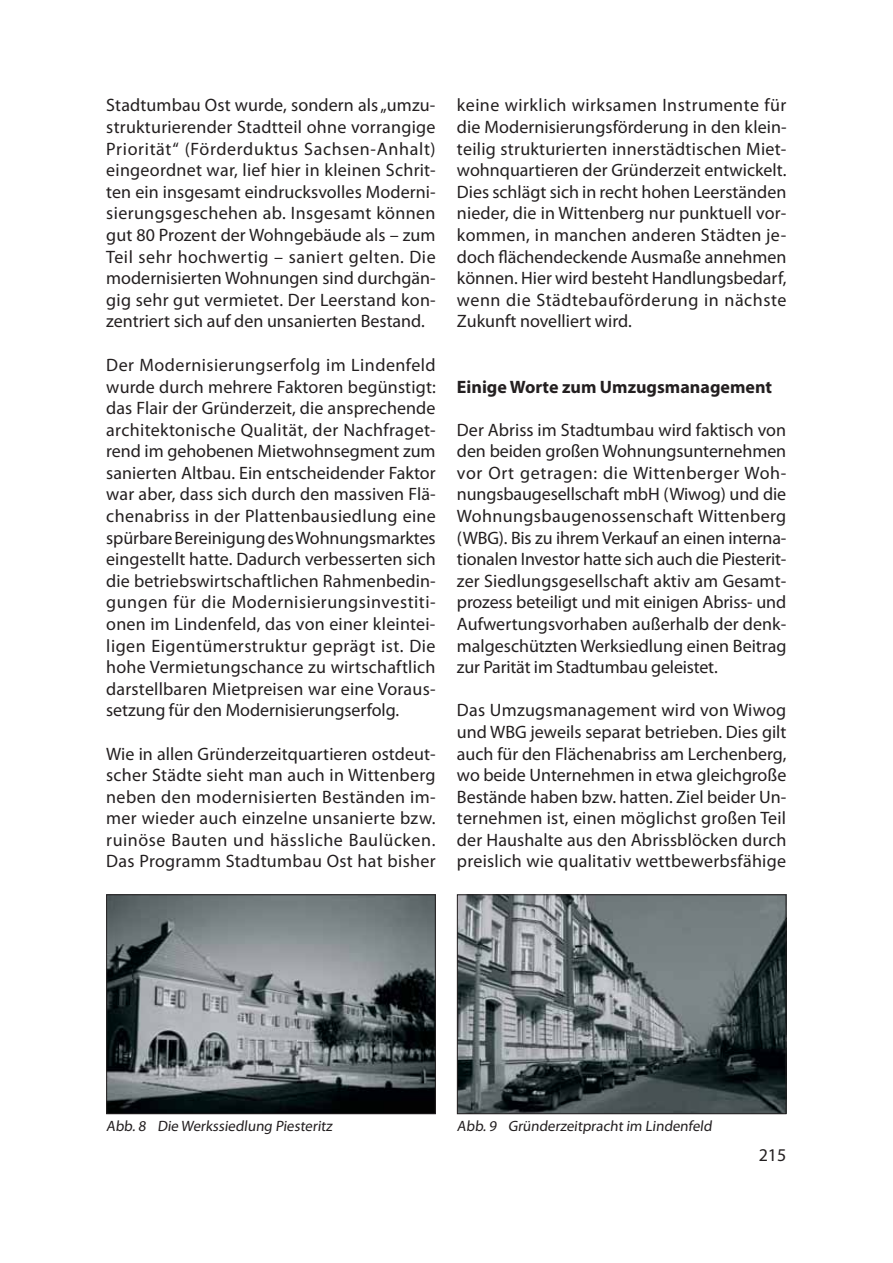
<style>
.page{position:relative;width:893px;height:1263px;background:#fff}
.page>*{position:absolute;margin:0;border:0;box-sizing:border-box;transform-origin:0 0}
.t1{font:18px/21.6px "Myriad Pro";letter-spacing:.005em;color:#231f20;text-align:justify}
.t2{font:700 18px "Myriad Pro";color:#231f20}
.t3{font:15px "Myriad Pro";color:#231f20}
</style>
<div class="page">
<img style="left:459px;top:896px;width:325px;height:216px">
<div style="left:457px;top:894px;width:329px;height:220px;border:1px solid #231f20"></div>
<img style="left:108px;top:896px;width:326px;height:216px">
<div style="left:106px;top:894px;width:330px;height:220px;border:1px solid #231f20"></div>
<p class="t1" style="left:106px;top:96px;width:331px">Stadtumbau Ost wurde, sondern als „umzu&shy;strukturierender Stadtteil ohne vorrangige Priorität“ (Förderduktus Sachsen-Anhalt) eingeordnet war, lief hier in kleinen Schrit&shy;ten ein insgesamt eindrucksvolles Moderni&shy;sierungsgeschehen ab. Insgesamt können gut 80 Prozent der Wohngebäude als – zum Teil sehr hochwertig – saniert gelten. Die modernisierten Wohnungen sind durchgän&shy;gig sehr gut vermietet. Der Leerstand kon&shy;zentriert sich auf den unsanierten Bestand.</p>
<p class="t1" style="left:106px;top:355px;width:331px">Der Modernisierungserfolg im Lindenfeld wurde durch mehrere Faktoren begünstigt: das Flair der Gründerzeit, die ansprechende architektonische Qualität, der Nachfraget&shy;rend im gehobenen Mietwohnsegment zum sanierten Altbau. Ein entscheidender Faktor war aber, dass sich durch den massiven Flä&shy;chenabriss in der Plattenbausiedlung eine spürbare Bereinigung des Wohnungsmarktes eingestellt hatte. Dadurch verbesserten sich die betriebswirtschaftlichen Rahmenbedin&shy;gungen für die Modernisierungsinvestiti&shy;onen im Lindenfeld, das von einer kleintei&shy;ligen Eigentümerstruktur geprägt ist. Die hohe Vermietungschance zu wirtschaftlich darstellbaren Mietpreisen war eine Voraus&shy;setzung für den Modernisierungserfolg.</p>
<p class="t1" style="left:106px;top:744px;width:331px">Wie in allen Gründerzeitquartieren ostdeut&shy;scher Städte sieht man auch in Wittenberg neben den modernisierten Beständen im&shy;mer wieder auch einzelne unsanierte bzw. ruinöse Bauten und hässliche Baulücken.<br>Das Programm Stadtumbau Ost hat bisher</p>
<p class="t1" style="left:457px;top:96px;width:331px">keine wirklich wirksamen Instrumente für die Modernisierungsförderung in den klein&shy;teilig strukturierten innerstädtischen Miet&shy;wohnquartieren der Gründerzeit entwickelt.<br>Dies schlägt sich in recht hohen Leerständen nieder, die in Wittenberg nur punktuell vor&shy;kommen, in manchen anderen Städten je&shy;doch flächendeckende Ausmaße annehmen können. Hier wird besteht Handlungsbedarf, wenn die Städtebauförderung in nächste Zukunft novelliert wird.</p>
<p class="t2" style="left:457px;top:380px;width:317px">Einige Worte zum Umzugsmanagement</p>
<p class="t1" style="left:457px;top:420px;width:331px">Der Abriss im Stadtumbau wird faktisch von den beiden großen Wohnungsunternehmen vor Ort getragen: die Wittenberger Woh&shy;nungsbaugesellschaft mbH (Wiwog) und die Wohnungsbaugenossenschaft Wittenberg (WBG). Bis zu ihrem Verkauf an einen interna&shy;tionalen Investor hatte sich auch die Piesterit&shy;zer Siedlungsgesellschaft aktiv am Gesamt&shy;prozess beteiligt und mit einigen Abriss- und Aufwertungsvorhaben außerhalb der denk&shy;malgeschützten Werksiedlung einen Beitrag zur Parität im Stadtumbau geleistet.</p>
<p class="t1" style="left:457px;top:701px;width:331px">Das Umzugsmanagement wird von Wiwog und WBG jeweils separat betrieben. Dies gilt auch für den Flächenabriss am Lerchenberg, wo beide Unternehmen in etwa gleichgroße Bestände haben bzw. hatten. Ziel beider Un&shy;ternehmen ist, einen möglichst großen Teil der Haushalte aus den Abrissblöcken durch preislich wie qualitativ wettbewerbsfähige</p>
<p class="t3" style="left:106px;top:1120px;width:229px">Abb. 8 Die Werkssiedlung Piesteritz</p>
<p class="t3" style="left:457px;top:1120px;width:258px">Abb. 9 Gründerzeitpracht im Lindenfeld</p>
<p class="t1" style="left:759px;top:1146px;width:29px">215</p>
</div>
